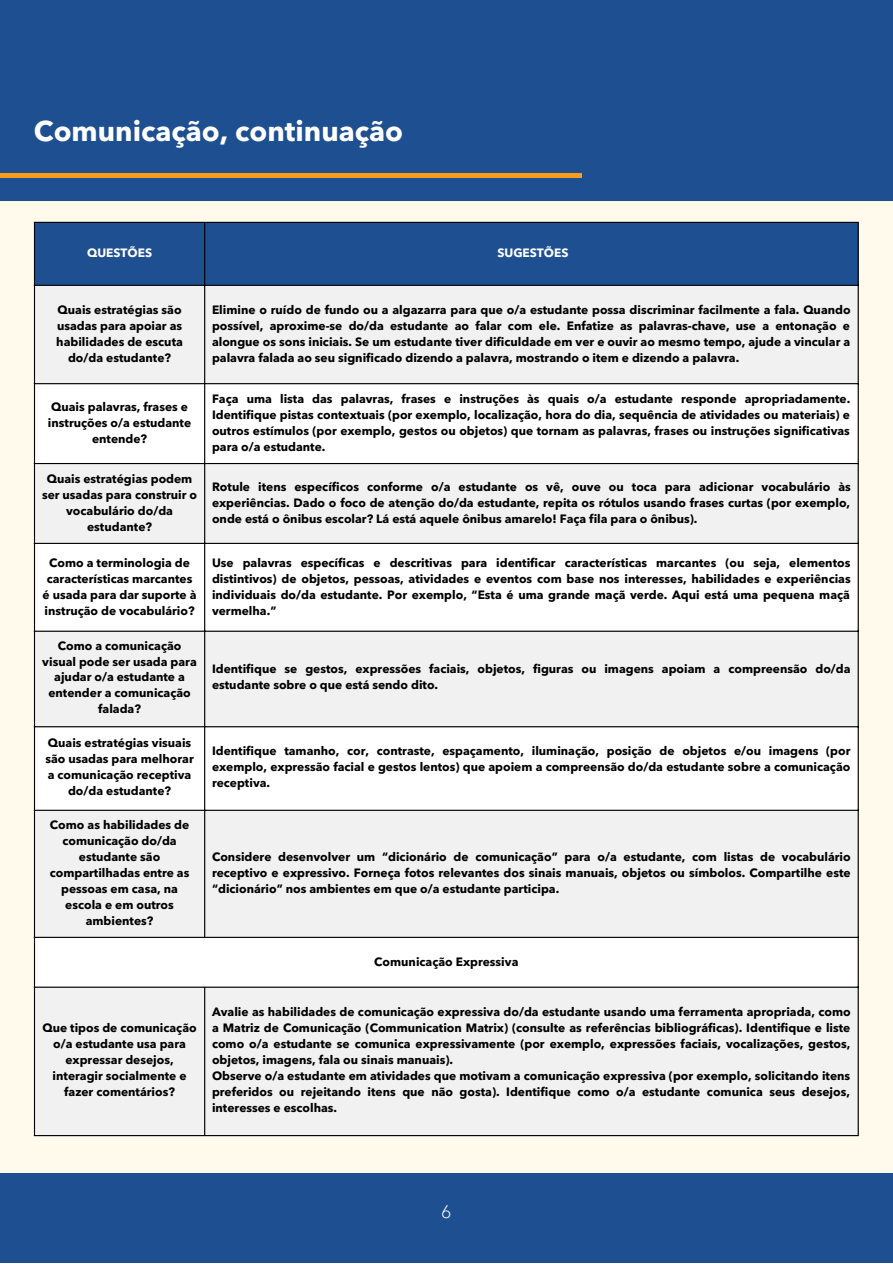
<style>
.page{position:relative;width:893px;height:1264px;background:#fff}
.page>*{position:absolute;margin:0;border:0;box-sizing:border-box;transform-origin:0 0}
.t1{font:700 28.35px "Avenir Next LT Pro";color:#fff}
.t2{font:300 18px "Avenir Next LT Pro";color:#fff}
.t3{font:700 12px/16px "Avenir Next LT Pro";color:#000;text-align:center}
.t4{font:700 12px "Avenir Next LT Pro";color:#fff}
</style>
<div class="page">
<div style="left:0;top:0;width:892px;height:1262px;background:#fffaec"></div>
<div style="left:0;top:0;width:892px;height:200px;background:#1d4f91"></div>
<hr style="left:0;top:173px;width:581px;height:4px;background:#f89c1d">
<div style="left:0;top:1173px;width:892px;height:89px;background:#1d4f91"></div>
<div style="left:35px;top:223px;width:822px;height:62px;background:#1d4f91"></div>
<div style="left:35px;top:286px;width:822px;height:848px;background:#f1f1f1"></div>
<svg style="left:35px;top:384px;width:822px;height:602px;fill:#f1f1f1"></svg>
<hr style="left:34px;top:223px;width:1px;height:911px;background:#000">
<hr style="left:204px;top:223px;width:1px;height:713px;background:#000">
<hr style="left:204px;top:987px;width:1px;height:147px;background:#000">
<hr style="left:857px;top:223px;width:1px;height:911px;background:#000">
<hr style="left:34px;top:222px;width:824px;height:1px;background:#000">
<hr style="left:34px;top:285px;width:824px;height:1px;background:#000">
<hr style="left:34px;top:383px;width:824px;height:1px;background:#000">
<hr style="left:34px;top:463px;width:824px;height:1px;background:#000">
<hr style="left:34px;top:543px;width:824px;height:1px;background:#000">
<hr style="left:34px;top:630px;width:824px;height:1px;background:#000">
<hr style="left:34px;top:726px;width:824px;height:1px;background:#000">
<hr style="left:34px;top:809px;width:824px;height:1px;background:#000">
<hr style="left:34px;top:936px;width:824px;height:1px;background:#000">
<hr style="left:34px;top:986px;width:824px;height:1px;background:#000">
<hr style="left:34px;top:1134px;width:824px;height:2px;background:#000">
<h1 class="t1" style="left:34px;top:119px;width:370px">Comunicação, continuação</h1>
<p class="t4" style="left:87px;top:247px;width:67px">QUESTÕES</p>
<p class="t4" style="left:497px;top:247px;width:73px">SUGESTÕES</p>
<p class="t3" style="left:56px;top:302px;width:128px">Quais estratégias são usadas para apoiar as habilidades de escuta do/da estudante?</p>
<p class="t3" style="left:212px;top:302px;width:640px;text-align:justify">Elimine o ruído de fundo ou a algazarra para que o/a estudante possa discriminar facilmente a fala. Quando possível, aproxime-se do/da estudante ao falar com ele. Enfatize as palavras-chave, use a entonação e alongue os sons iniciais. Se um estudante tiver dificuldade em ver e ouvir ao mesmo tempo, ajude a vincular a palavra falada ao seu significado dizendo a palavra, mostrando o item e dizendo a palavra.</p>
<p class="t3" style="left:48px;top:400px;width:145px">Quais palavras, frases e instruções o/a estudante entende?</p>
<p class="t3" style="left:212px;top:392px;width:639px;text-align:justify">Faça uma lista das palavras, frases e instruções às quais o/a estudante responde apropriadamente.<br>Identifique pistas contextuais (por exemplo, localização, hora do dia, sequência de atividades ou materiais) e outros estímulos (por exemplo, gestos ou objetos) que tornam as palavras, frases ou instruções significativas para o/a estudante.</p>
<p class="t3" style="left:42px;top:472px;width:156px">Quais estratégias podem ser usadas para construir o vocabulário do/da estudante?</p>
<p class="t3" style="left:212px;top:480px;width:640px;text-align:justify">Rotule itens específicos conforme o/a estudante os vê, ouve ou toca para adicionar vocabulário às experiências. Dado o foco de atenção do/da estudante, repita os rótulos usando frases curtas (por exemplo, onde está o ônibus escolar? Lá está aquele ônibus amarelo! Faça fila para o ônibus).</p>
<p class="t3" style="left:43px;top:555px;width:155px">Como a terminologia de características marcantes é usada para dar suporte à instrução de vocabulário?</p>
<p class="t3" style="left:212px;top:555px;width:640px;text-align:justify">Use palavras específicas e descritivas para identificar características marcantes (ou seja, elementos distintivos) de objetos, pessoas, atividades e eventos com base nos interesses, habilidades e experiências individuais do/da estudante. Por exemplo, “Esta é uma grande maçã verde. Aqui está uma pequena maçã vermelha.”</p>
<p class="t3" style="left:42px;top:638px;width:156px">Como a comunicação visual pode ser usada para ajudar o/a estudante a entender a comunicação falada?</p>
<p class="t3" style="left:212px;top:662px;width:640px;text-align:left">Identifique se gestos, expressões faciais, objetos, figuras ou imagens apoiam a compreensão do/da estudante sobre o que está sendo dito.</p>
<p class="t3" style="left:45px;top:736px;width:150px">Quais estratégias visuais são usadas para melhorar a comunicação receptiva do/da estudante?</p>
<p class="t3" style="left:212px;top:744px;width:640px;text-align:justify">Identifique tamanho, cor, contraste, espaçamento, iluminação, posição de objetos e/ou imagens (por exemplo, expressão facial e gestos lentos) que apoiem a compreensão do/da estudante sobre a comunicação receptiva.</p>
<p class="t3" style="left:50px;top:817px;width:141px">Como as habilidades de comunicação do/da estudante são compartilhadas entre as pessoas em casa, na escola e em outros ambientes?</p>
<p class="t3" style="left:212px;top:849px;width:640px;text-align:justify">Considere desenvolver um “dicionário de comunicação” para o/a estudante, com listas de vocabulário receptivo e expressivo. Forneça fotos relevantes dos sinais manuais, objetos ou símbolos. Compartilhe este “dicionário” nos ambientes em que o/a estudante participa.</p>
<p class="t3" style="left:42px;top:1021px;width:156px">Que tipos de comunicação o/a estudante usa para expressar desejos, interagir socialmente e fazer comentários?</p>
<p class="t3" style="left:374px;top:954px;width:146px">Comunicação Expressiva</p>
<p class="t3" style="left:212px;top:1005px;width:640px;text-align:left">Avalie as habilidades de comunicação expressiva do/da estudante usando uma ferramenta apropriada, como a Matriz de Comunicação (Communication Matrix) (consulte as referências bibliográficas). Identifique e liste como o/a estudante se comunica expressivamente (por exemplo, expressões faciais, vocalizações, gestos, objetos, imagens, fala ou sinais manuais).<br>Observe o/a estudante em atividades que motivam a comunicação expressiva (por exemplo, solicitando itens preferidos ou rejeitando itens que não gosta). Identifique como o/a estudante comunica seus desejos, interesses e escolhas.</p>
<h2 class="t2" style="left:441px;top:1204px;width:12px">6</h2>
</div>
